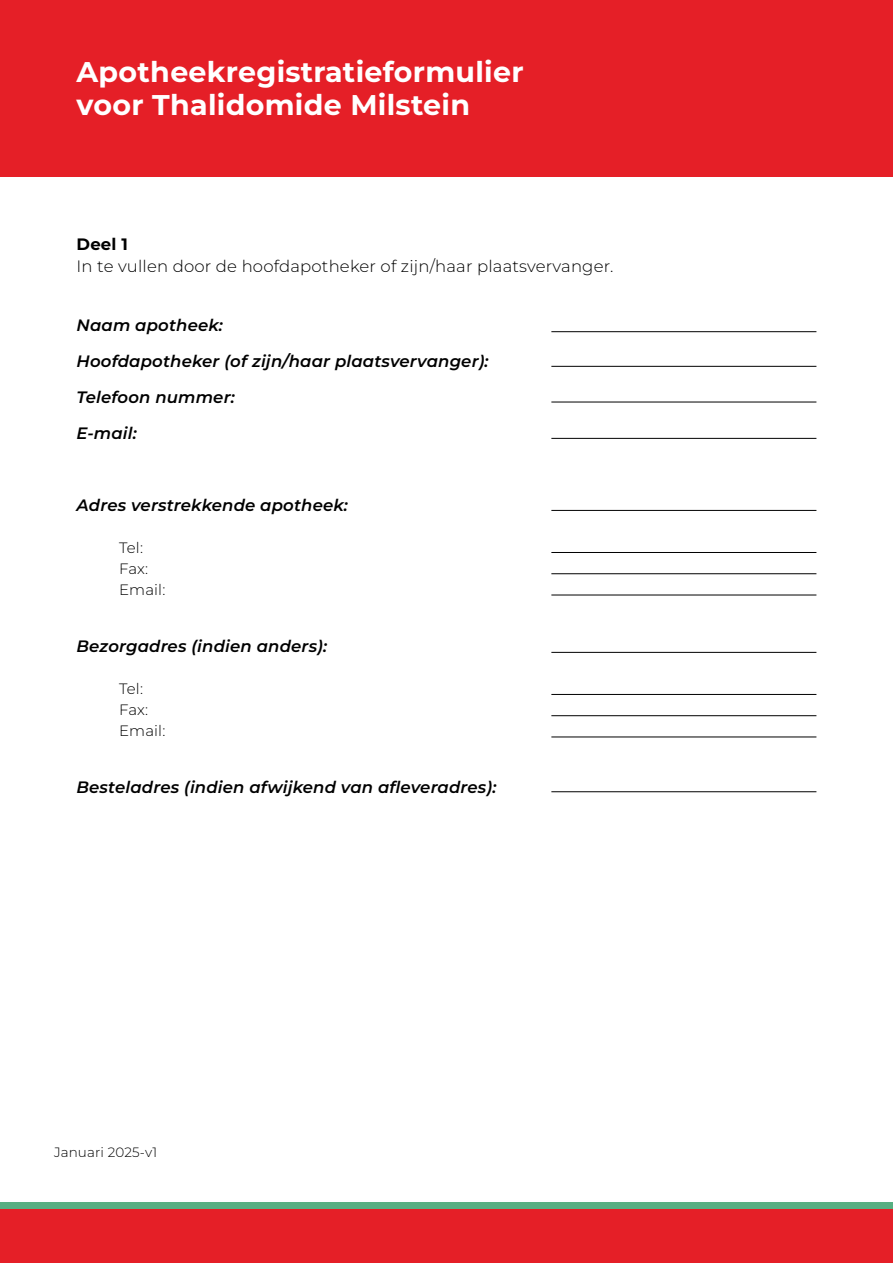
<style>
.page{position:relative;width:893px;height:1263px;background:#fff}
.page>*{position:absolute;margin:0;border:0;box-sizing:border-box;transform-origin:0 0}
.t1{font:700 28.5px/33px "Montserrat";letter-spacing:.01em;color:#fff}
.t2{font:italic 600 16.5px/36px "Montserrat";letter-spacing:.01em;color:#000}
.t3{font:300 16.5px "Montserrat";letter-spacing:.01em;color:#000}
.t4{font:700 16.5px "Montserrat";color:#000}
.t5{font:300 15px/21px "Montserrat";letter-spacing:.01em;color:#000}
.t6{font:300 13.5px "Montserrat";letter-spacing:.01em;color:#000}
</style>
<div class="page">
<div style="left:0;top:0;width:893px;height:176px;background:#e51f27"></div>
<div style="left:0;top:1209px;width:893px;height:54px;background:#e51f27"></div>
<div style="left:0;top:1202px;width:893px;height:7px;background:#57af82"></div>
<hr style="left:551px;top:331px;width:265px;height:1px;background:#000">
<hr style="left:551px;top:366px;width:265px;height:1px;background:#000">
<hr style="left:551px;top:402px;width:265px;height:1px;background:#000">
<hr style="left:551px;top:438px;width:265px;height:1px;background:#000">
<hr style="left:551px;top:510px;width:265px;height:1px;background:#000">
<hr style="left:551px;top:652px;width:265px;height:1px;background:#000">
<hr style="left:551px;top:552px;width:265px;height:1px;background:#000">
<hr style="left:551px;top:694px;width:265px;height:1px;background:#000">
<hr style="left:551px;top:573px;width:265px;height:1px;background:#000">
<hr style="left:551px;top:715px;width:265px;height:1px;background:#000">
<hr style="left:551px;top:595px;width:265px;height:1px;background:#000">
<hr style="left:551px;top:737px;width:265px;height:1px;background:#000">
<hr style="left:551px;top:791px;width:265px;height:1px;background:#000">
<h1 class="t1" style="left:77px;top:54px;width:449px">Apotheekregistratieformulier voor Thalidomide Milstein</h1>
<p class="t4" style="left:77px;top:232px;width:53px">Deel 1</p>
<p class="t3" style="left:77px;top:255px;width:538px">In te vullen door de hoofdapotheker of zijn/haar plaatsvervanger.</p>
<p class="t2" style="left:77px;top:306px;width:414px">Naam apotheek:<br>Hoofdapotheker (of zijn/haar plaatsvervanger):<br>Telefoon nummer:<br>E-mail:</p>
<p class="t2" style="left:77px;top:486px;width:273px">Adres verstrekkende apotheek:</p>
<p class="t5" style="left:119px;top:536px;width:48px">Tel:<br>Fax:<br>Email:</p>
<p class="t2" style="left:77px;top:627px;width:252px">Bezorgadres (indien anders):</p>
<p class="t5" style="left:119px;top:677px;width:48px">Tel:<br>Fax:<br>Email:</p>
<p class="t2" style="left:77px;top:768px;width:421px">Besteladres (indien afwijkend van afleveradres):</p>
<p class="t6" style="left:54px;top:1143px;width:105px">Januari 2025-v1</p>
</div>
